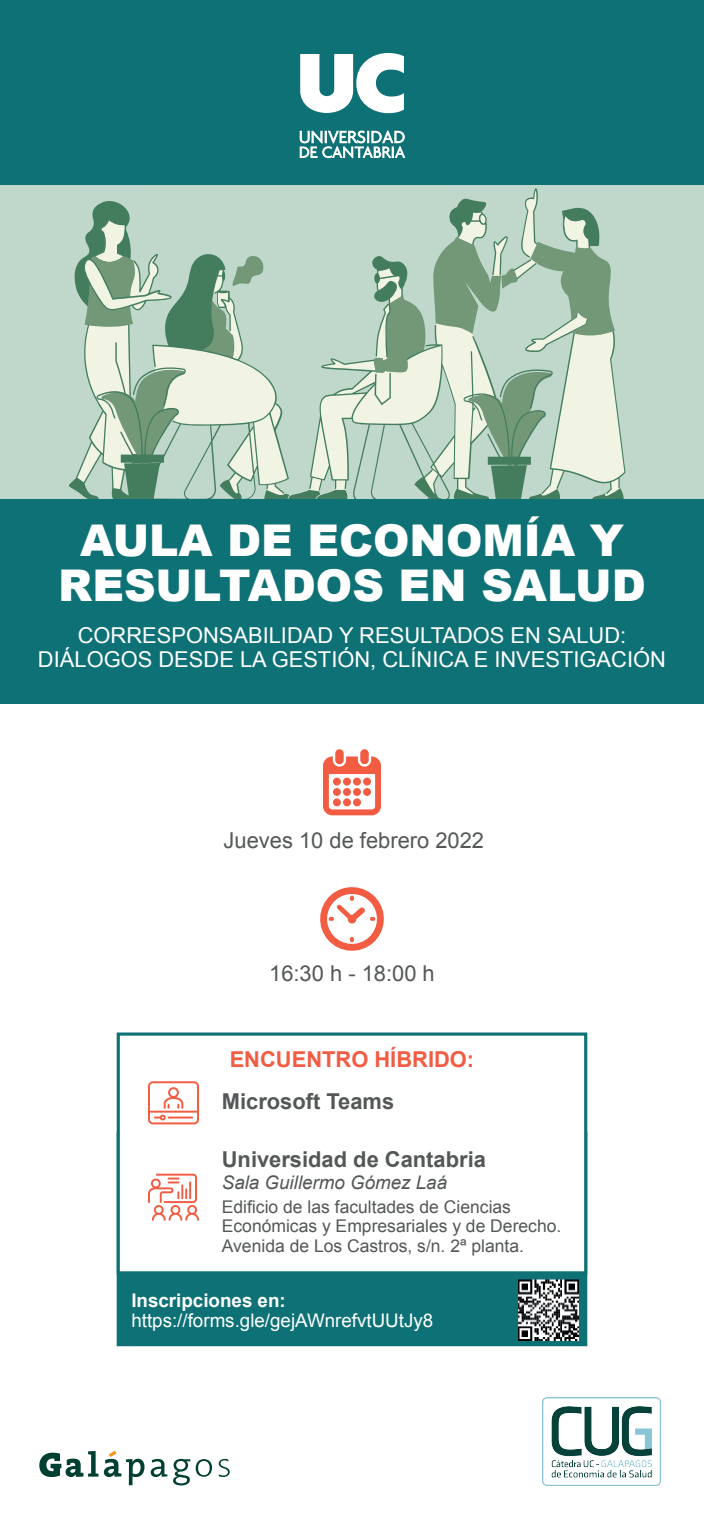
<style>
.page{position:relative;width:704px;height:1523px;background:#fff}
.page>*{position:absolute;margin:0;border:0;box-sizing:border-box;transform-origin:0 0}
.t1{font:900 43.75px/45px "Arial";color:#fff;text-align:center}
.t2{font:21.88px/23.8px "Arial";color:#fff;text-align:center}
.t3{font:700 21.88px "Arial";color:#545758}
.t4{font:21.88px "Arial";color:#545758}
.t5{font:700 21.88px "Arial";color:#f15c43}
.t6{font:18.75px "Arial";color:#fff}
.t7{font:italic 18.75px "Arial";color:#545758}
.t8{font:700 18.75px "Arial";color:#fff}
.t9{font:17.5px/18.8px "Arial";color:#545758}
</style>
<div class="page">
<div style="left:0;top:0;width:703px;height:703px;background:#0d7176"></div>
<img style="left:542px;top:1397px;width:118px;height:88px">
<svg style="left:320px;top:887px;width:64px;height:64px"></svg>
<svg style="left:323px;top:749px;width:58px;height:66px"></svg>
<div style="left:117px;top:1131px;width:470px;height:215px;background:#0d7176"></div>
<div style="left:117px;top:1032px;width:470px;height:242px;background:#fff;border:3px solid #0d7176"></div>
<svg style="left:148px;top:1081px;width:51px;height:43px"></svg>
<svg style="left:148px;top:1173px;width:51px;height:47px"></svg>
<img style="left:518px;top:1279px;width:60px;height:61px">
<svg style="left:39px;top:1451px;width:59px;height:26px"></svg>
<svg style="left:150px;top:1458px;width:17px;height:19px"></svg>
<svg style="left:173px;top:1458px;width:39px;height:27px"></svg>
<svg style="left:218px;top:1458px;width:11px;height:19px"></svg>
<svg style="left:104px;top:1450px;width:40px;height:35px"></svg>
<svg style="left:300px;top:53px;width:103px;height:60px"></svg>
<svg style="left:300px;top:131px;width:104px;height:27px"></svg>
<div style="left:0;top:185px;width:703px;height:314px;background:#bfd8ca"></div>
<svg style="left:69px;top:199px;width:554px;height:300px"></svg>
<div style="left:156px;top:185px;width:284px;height:57px;background:#bfd8ca"></div>
<h1 class="t1" style="left:58px;top:516px;width:588px">AULA DE ECONOMÍA Y<br>RESULTADOS EN SALUD</h1>
<p class="t2" style="left:38px;top:623px;width:629px">CORRESPONSABILIDAD Y RESULTADOS EN SALUD:<br>DIÁLOGOS DESDE LA GESTIÓN, CLÍNICA E INVESTIGACIÓN</p>
<p class="t4" style="left:223px;top:825px;width:262px">Jueves 10 de febrero 2022</p>
<p class="t4" style="left:269px;top:958px;width:167px">16:30 h - 18:00 h</p>
<p class="t5" style="left:229px;top:1045px;width:246px">ENCUENTRO HÍBRIDO:</p>
<p class="t3" style="left:222px;top:1087px;width:174px">Microsoft Teams</p>
<p class="t3" style="left:222px;top:1144px;width:265px">Universidad de Cantabria</p>
<p class="t7" style="left:222px;top:1170px;width:227px">Sala Guillermo Gómez Laá</p>
<p class="t9" style="left:222px;top:1197px;width:341px">Edificio de las facultades de Ciencias<br>Económicas y Empresariales y de Derecho.</p>
<p class="t9" style="left:222px;top:1237px;width:303px">Avenida de Los Castros, s/n. 2ª planta.</p>
<p class="t8" style="left:131px;top:1287px;width:156px">Inscripciones en:</p>
<p class="t6" style="left:131px;top:1308px;width:303px">https://forms.gle/gejAWnrefvtUUtJy8</p>
</div>
